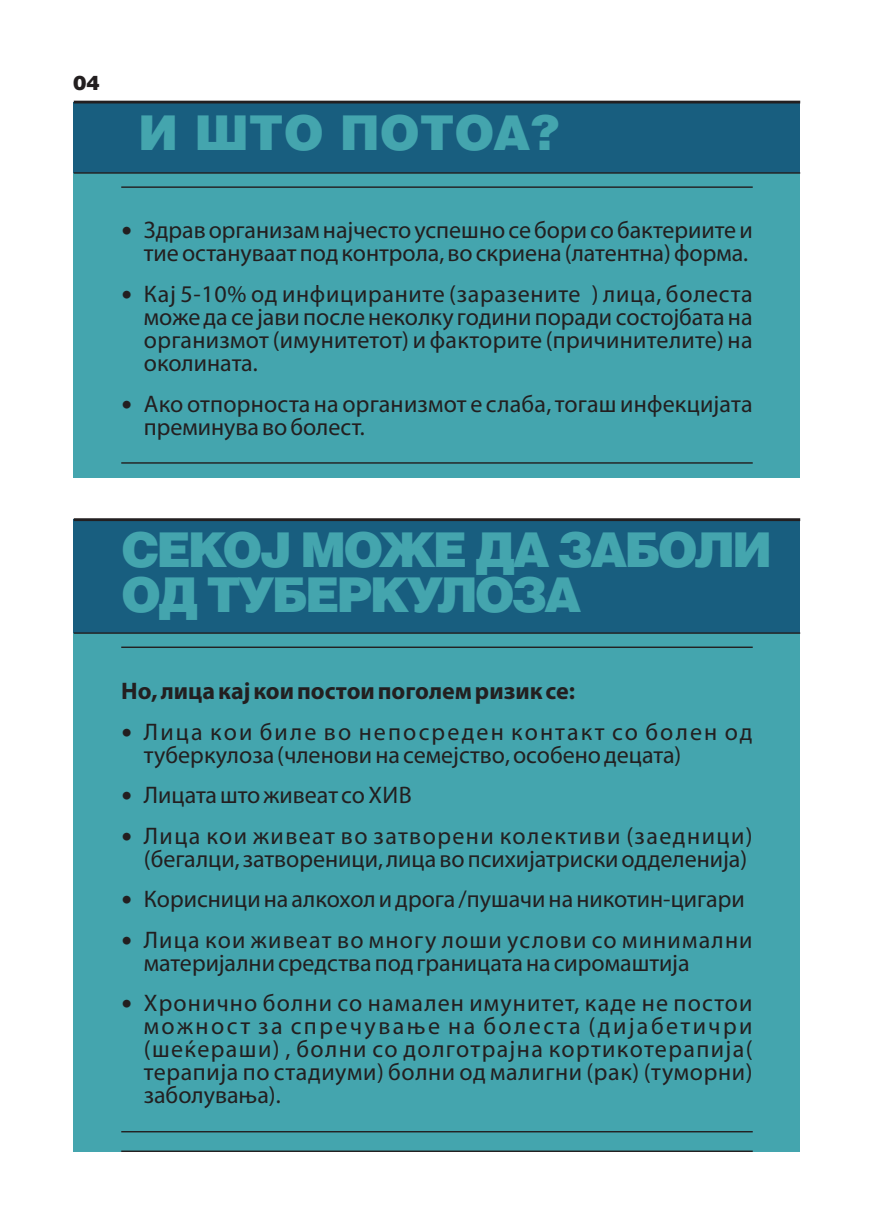
<style>
.page{position:relative;width:874px;height:1225px;background:#fff}
.page>*{position:absolute;margin:0;border:0;box-sizing:border-box;transform-origin:0 0}
.t1{font:900 48px/44.8px "Helios";letter-spacing:-.065em;color:#44a5ae}
.t2{font:900 48px "Helios";color:#44a5ae}
.t3{font:24px/23px "Myriad Pro";color:#231f20}
.t4{font:24px/40.4px "Myriad Pro";letter-spacing:.06em;color:#231f20}
.t5{font:700 24px "Myriad Pro";color:#231f20}
.t6{font:900 20px "Helios";color:#231f20}
</style>
<div class="page">
<div style="left:74px;top:633px;width:725px;height:518px;background:#44a5ae"></div>
<div style="left:74px;top:173px;width:725px;height:304px;background:#44a5ae"></div>
<div style="left:74px;top:519px;width:725px;height:114px;background:#185e7f"></div>
<div style="left:74px;top:102px;width:725px;height:71px;background:#185e7f"></div>
<hr style="left:74px;top:101px;width:725px;height:2px;background:#231f20">
<hr style="left:74px;top:172px;width:725px;height:2px;background:#231f20">
<hr style="left:121px;top:186px;width:631px;height:2px;background:#231f20">
<hr style="left:121px;top:462px;width:631px;height:1px;background:#231f20">
<hr style="left:74px;top:518px;width:725px;height:3px;background:#231f20">
<hr style="left:74px;top:632px;width:725px;height:2px;background:#231f20">
<hr style="left:121px;top:646px;width:631px;height:2px;background:#231f20">
<hr style="left:121px;top:1150px;width:631px;height:2px;background:#231f20">
<hr style="left:121px;top:1131px;width:631px;height:1px;background:#231f20">
<p class="t6" style="left:73px;top:74px;width:28px">04</p>
<h1 class="t2" style="left:138px;top:110px;width:423px">И ШТО ПОТОА?</h1>
<p class="t3" style="left:144px;top:221px;width:610px">Здрав организам најчесто успешно се бори со бактериите и тие остануваат под контрола, во скриена (латентна) форма.</p>
<p class="t3" style="left:144px;top:284px;width:610px;text-align:justify">Кај 5-10% од инфицираните (заразените ) лица, болеста може да се јави после неколку години поради состојбата на организмот (имунитетот) ифакторите (причинителите) на околината.</p>
<p class="t3" style="left:144px;top:394px;width:610px">Ако отпорноста на организмот е слаба, тогашинфекцијата преминува во болест.</p>
<h1 class="t1" style="left:121px;top:529px;width:652px">СЕКОЈ МОЖЕ ДА ЗАБОЛИ<br>ОД ТУБЕРКУЛОЗА</h1>
<p class="t5" style="left:121px;top:681px;width:455px">Но, лица кај кои постои поголем ризик се:</p>
<p class="t3" style="left:144px;top:722px;width:610px">Лица кои биле во непосреден контакт со болен од туберкулоза (членови на семејство, особено децата)</p>
<p class="t4" style="left:144px;top:777px;width:610px">Лицата што живеат со ХИВ<br>Лица кои живеат во затворени колективи (заедници)</p>
<p class="t3" style="left:144px;top:840px;width:610px;line-height:40.4px">(бегалци, затвореници, лица во психијатриски одделенија)<br>Корисници на алкохол и дрога /пушачи на никотин-цигари<br>Лица кои живеат во многу лоши услови со минимални</p>
<p class="t3" style="left:144px;top:944px;width:610px;line-height:40.4px">материјални средства под границата на сиромаштија<br>Хронично болни со намален имунитет, каде не постои</p>
<p class="t3" style="left:144px;top:1016px;width:610px;text-align:justify">можност за спречување на болеста (дијабетичри (шеќераши) , болни со долготрајна кортикотерапија( терапија по стадиуми) болни од малигни (рак) (туморни) заболувања).</p>
</div>
